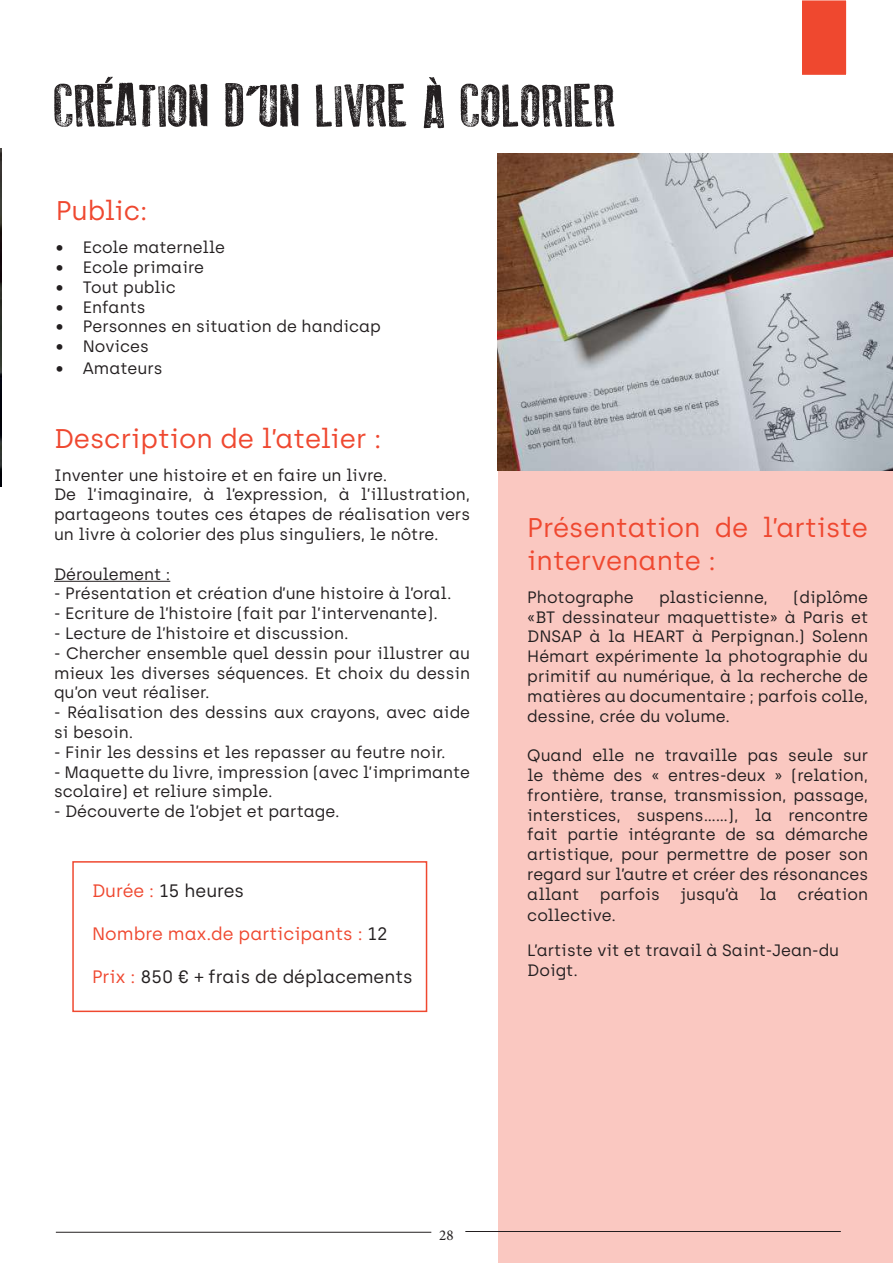
<style>
.page{position:relative;width:893px;height:1263px;background:#fff}
.page>*{position:absolute;margin:0;border:0;box-sizing:border-box;transform-origin:0 0}
.t1{font:60px "Old Press";color:#231f20}
.t2{font:27px/33px "Archia";color:#ef4830}
.t3{font:18px "Archia";color:#231f20}
.t4{font:18px "Archia";color:#ef4830}
.t5{font:16.5px/19.8px "Archia";color:#231f20}
.t6{font:15px "Minion Pro";color:#231f20}
.s1{color:#ef4830}
.s2{color:#231f20}
</style>
<div class="page">
<img style="left:0;top:149px;width:1px;height:338px">
<div style="left:499px;top:200px;width:394px;height:1063px;background:#fac8c1"></div>
<img style="left:498px;top:154px;width:395px;height:316px">
<hr style="left:54px;top:581px;width:116px;height:1px;background:#231f20">
<div style="left:802px;top:0;width:45px;height:75px;background:#ef482f"></div>
<div style="left:72px;top:861px;width:355px;height:151px;border:2px solid #ef4830"></div>
<hr style="left:56px;top:1232px;width:375px;height:1px;background:#231f20">
<hr style="left:465px;top:1231px;width:376px;height:1px;background:#231f20">
<h1 class="t1" style="left:54px;top:72px;width:564px">CRÉATION D’UN LIVRE À COLORIER</h1>
<h2 class="t2" style="left:56px;top:194px;width:93px">Public:</h2>
<p class="t5" style="left:56px;top:237px;width:171px">• Ecole maternelle</p>
<p class="t5" style="left:56px;top:257px;width:150px">• Ecole primaire</p>
<p class="t5" style="left:56px;top:277px;width:122px">• Tout public</p>
<p class="t5" style="left:56px;top:297px;width:91px">• Enfants</p>
<p class="t5" style="left:56px;top:317px;width:327px">• Personnes en situation de handicap</p>
<p class="t5" style="left:56px;top:336px;width:95px">• Novices</p>
<p class="t5" style="left:56px;top:358px;width:108px">• Amateurs</p>
<h2 class="t2" style="left:54px;top:421px;width:329px">Description de l’atelier :</h2>
<p class="t5" style="left:54px;top:465px;width:418px">Inventer une histoire et en faire un livre.<br>De l’imaginaire, à l’expression, à l’illustration, partageons toutes ces étapes de réalisation vers un livre à colorier des plus singuliers, le nôtre.</p>
<p class="t5" style="left:54px;top:564px;width:118px">Déroulement :</p>
<p class="t5" style="left:54px;top:584px;width:399px">- Présentation et création d’une histoire à l’oral.</p>
<p class="t5" style="left:54px;top:603px;width:385px">- Ecriture de l’histoire (fait par l’intervenante).</p>
<p class="t5" style="left:54px;top:623px;width:296px">- Lecture de l’histoire et discussion.</p>
<p class="t5" style="left:54px;top:643px;width:418px;text-align:justify">- Chercher ensemble quel dessin pour illustrer au mieux les diverses séquences. Et choix du dessin qu’on veut réaliser.</p>
<p class="t5" style="left:54px;top:702px;width:418px">- Réalisation des dessins aux crayons, avec aide si besoin.</p>
<p class="t5" style="left:54px;top:742px;width:393px">- Finir les dessins et les repasser au feutre noir.</p>
<p class="t5" style="left:54px;top:762px;width:418px">- Maquette du livre, impression (avec l’imprimante scolaire) et reliure simple.</p>
<p class="t5" style="left:54px;top:801px;width:287px">- Découverte de l’objet et partage.</p>
<p class="t3" style="left:92px;top:880px;width:154px"><span class="s1">Durée :</span> 15 heures</p>
<p class="t4" style="left:92px;top:923px;width:297px">Nombre max.de participants : <span class="s2">12</span></p>
<p class="t3" style="left:92px;top:966px;width:322px"><span class="s1">Prix :</span> 850 € + frais de déplacements</p>
<h2 class="t2" style="left:527px;top:511px;width:342px">Présentation de l’artiste intervenante :</h2>
<p class="t5" style="left:527px;top:587px;width:108px">Photographe</p>
<p class="t5" style="left:659px;top:587px;width:110px">plasticienne,</p>
<p class="t5" style="left:527px;top:587px;width:342px;text-align:justify;text-indent:266px">(diplôme «BT dessinateur maquettiste» à Paris et DNSAP à la HEART à Perpignan.) Solenn Hémart expérimente la photographie du primitif au numérique, à la recherche de matières au documentaire ; parfois colle, dessine, crée du volume.</p>
<p class="t5" style="left:527px;top:745px;width:342px;text-align:justify">Quand elle ne travaille pas seule sur le thème des « entres-deux » (relation, frontière, transe, transmission, passage, interstices, suspens…… ), la rencontre fait partie intégrante de sa démarche artistique, pour permettre de poser son regard sur l’autre et créer des résonances allant</p>
<p class="t5" style="left:600px;top:884px;width:61px">parfois</p>
<p class="t5" style="left:680px;top:884px;width:60px">jusqu’à</p>
<p class="t5" style="left:760px;top:884px;width:19px">la</p>
<p class="t5" style="left:798px;top:884px;width:72px">création</p>
<p class="t5" style="left:527px;top:898px;width:313px;line-height:35.1px">collective.<br>L’artiste vit et travail à Saint-Jean-du</p>
<p class="t5" style="left:527px;top:960px;width:52px">Doigt.</p>
<p class="t6" style="left:439px;top:1225px;width:16px">28</p>
</div>
